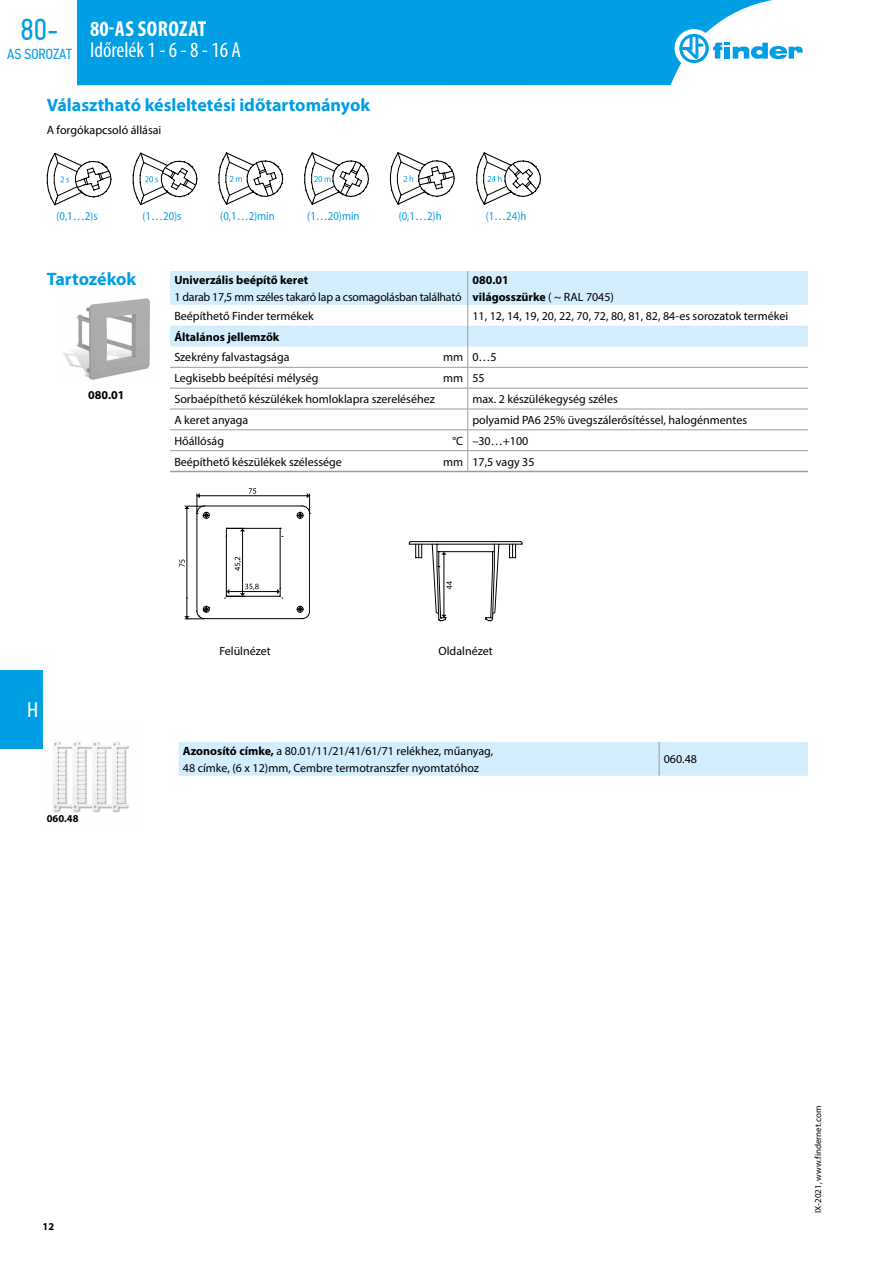
<style>
.page{position:relative;width:893px;height:1263px;background:#fff}
.page>*{position:absolute;margin:0;border:0;box-sizing:border-box;transform-origin:0 0}
.t1{font:30.3px "PF Din Text Cond Pro";color:#009ee3}
.t2{font:condensed 21.75px "Myriad Pro";color:#fff}
.t3{font:700 condensed 21.75px "Myriad Pro";letter-spacing:.02em;color:#fff}
.t4{font:21px "PF Din Text Cond Pro";color:#fff}
.t5{font:700 18px "Myriad Pro";color:#009ee3}
.t6{font:14.55px "PF Din Text Cond Pro";color:#009ee3}
.t7{font:12px/16.2px "Myriad Pro";color:#000}
.t8{font:700 12px/16.2px "Myriad Pro";color:#000}
.t9{font:12px "Myriad Pro";letter-spacing:-.02em;color:#000}
.t10{font:12px "Myriad Pro";color:#009ee3;scale:.9 1}
.t11{font:700 10.5px "Myriad Pro";color:#000}
.t12{font:9px "Myriad Pro";color:#000}
.s1{font-weight:400}
.s2{font-weight:700}
</style>
<div class="page">
<img style="left:53px;top:741px;width:76px;height:72px">
<svg style="left:170px;top:271px;width:638px;height:75px;fill:#d3edfc"></svg>
<hr style="left:170px;top:471px;width:298px;height:1px;background:#9c9c9c">
<hr style="left:468px;top:471px;width:340px;height:1px;background:#9c9c9c">
<hr style="left:467px;top:271px;width:1px;height:34px;background:#9c9c9c">
<svg style="left:467px;top:305px;width:1px;height:166px"></svg>
<hr style="left:170px;top:367px;width:298px;height:1px;background:#9c9c9c">
<hr style="left:468px;top:367px;width:340px;height:1px;background:#9c9c9c">
<hr style="left:170px;top:388px;width:298px;height:1px;background:#9c9c9c">
<hr style="left:468px;top:388px;width:340px;height:1px;background:#9c9c9c">
<hr style="left:170px;top:409px;width:298px;height:1px;background:#9c9c9c">
<hr style="left:468px;top:409px;width:340px;height:1px;background:#9c9c9c">
<hr style="left:170px;top:429px;width:298px;height:1px;background:#9c9c9c">
<hr style="left:468px;top:429px;width:340px;height:1px;background:#9c9c9c">
<hr style="left:170px;top:450px;width:298px;height:1px;background:#9c9c9c">
<hr style="left:468px;top:450px;width:340px;height:1px;background:#9c9c9c">
<img style="left:62px;top:298px;width:88px;height:82px">
<svg style="left:179px;top:488px;width:132px;height:132px"></svg>
<svg style="left:409px;top:541px;width:114px;height:81px"></svg>
<div style="left:179px;top:742px;width:629px;height:34px;background:#d3edfc"></div>
<hr style="left:659px;top:742px;width:1px;height:34px;background:#9c9c9c">
<svg style="left:47px;top:152px;width:65px;height:53px"></svg>
<svg style="left:132px;top:152px;width:66px;height:53px"></svg>
<svg style="left:218px;top:152px;width:66px;height:53px"></svg>
<svg style="left:304px;top:152px;width:65px;height:53px"></svg>
<svg style="left:390px;top:152px;width:65px;height:53px"></svg>
<svg style="left:476px;top:152px;width:65px;height:53px"></svg>
<div style="left:0;top:670px;width:43px;height:78px;background:#009ee3"></div>
<div style="left:77px;top:0;width:696px;height:85px;background:#009ee3"></div>
<div style="left:675px;top:29px;width:38px;height:39px;background:#fff;border-radius:50%"></div>
<svg style="left:679px;top:34px;width:124px;height:29px"></svg>
<h1 class="t1" style="left:21px;top:11px;width:39px">80-</h1>
<p class="t6" style="left:7px;top:46px;width:66px">AS SOROZAT</p>
<h2 class="t3" style="left:90px;top:16px;width:118px">80-AS SOROZAT</h2>
<h2 class="t2" style="left:90px;top:37px;width:152px">Időrelék 1 - 6 - 8 - 16 A</h2>
<h3 class="t5" style="left:47px;top:93px;width:325px">Választható késleltetési időtartományok</h3>
<p class="t7" style="left:47px;top:121px;width:116px">A forgókapcsoló állásai</p>
<p class="t10" style="left:56px;top:208px;width:47px">(0,1…2)s</p>
<p class="t10" style="left:143px;top:208px;width:45px">(1…20)s</p>
<p class="t10" style="left:220px;top:208px;width:62px">(0,1…2)min</p>
<p class="t10" style="left:307px;top:208px;width:60px">(1…20)min</p>
<p class="t10" style="left:399px;top:208px;width:49px">(0,1…2)h</p>
<p class="t10" style="left:486px;top:208px;width:47px">(1…24)h</p>
<h3 class="t5" style="left:47px;top:267px;width:91px">Tartozékok</h3>
<p class="t8" style="left:88px;top:386px;width:38px">080.01</p>
<p class="t8" style="left:174px;top:272px;width:135px">Univerzális beépítő keret</p>
<p class="t9" style="left:174px;top:289px;width:289px">1 darab 17,5 mm széles takaró lap a csomagolásban található</p>
<p class="t8" style="left:472px;top:272px;width:143px">080.01<br>világosszürke <span class="s1">( ~ RAL 7045)</span></p>
<p class="t7" style="left:174px;top:307px;width:141px">Beépíthető Finder termékek</p>
<p class="t7" style="left:472px;top:307px;width:317px">11, 12, 14, 19, 20, 22, 70, 72, 80, 81, 82, 84-es sorozatok termékei</p>
<p class="t8" style="left:174px;top:328px;width:107px">Általános jellemzők</p>
<p class="t7" style="left:174px;top:349px;width:117px">Szekrény falvastagsága</p>
<p class="t7" style="left:443px;top:349px;width:55px">mm 0…5</p>
<p class="t7" style="left:174px;top:370px;width:146px">Legkisebb beépítési mélység</p>
<p class="t7" style="left:443px;top:370px;width:43px">mm 55</p>
<p class="t7" style="left:174px;top:391px;width:262px">Sorbaépíthető készülékek homloklapra szereléséhez</p>
<p class="t7" style="left:472px;top:391px;width:147px">max. 2 készülékegység széles</p>
<p class="t7" style="left:174px;top:412px;width:76px">A keret anyaga</p>
<p class="t7" style="left:472px;top:412px;width:276px">polyamid PA6 25% üvegszálerősítéssel, halogénmentes</p>
<p class="t7" style="left:174px;top:432px;width:51px">Hőállóság</p>
<p class="t7" style="left:452px;top:432px;width:77px">°C –30…+100</p>
<p class="t7" style="left:174px;top:453px;width:169px">Beépíthető készülékek szélessége</p>
<p class="t7" style="left:443px;top:453px;width:93px">mm 17,5 vagy 35</p>
<h3 class="t4" style="left:27px;top:697px;width:13px">H</h3>
<p class="t11" style="left:47px;top:811px;width:33px">060.48</p>
<p class="t7" style="left:219px;top:642px;width:53px">Felülnézet</p>
<p class="t7" style="left:438px;top:642px;width:56px">Oldalnézet</p>
<p class="t7" style="left:183px;top:743px;width:312px"><span class="s2">Azonosító címke,</span> a 80.01/11/21/41/61/71 relékhez, műanyag,<br>48 címke, (6 x 12)mm, Cembre termotranszfer nyomtatóhoz</p>
<p class="t7" style="left:664px;top:751px;width:35px">060.48</p>
<p class="t11" style="left:43px;top:1219px;width:13px">12</p>
<p class="t12" style="left:812px;top:1213px;width:108px;rotate:-90deg">IX-2021, www.findernet.com</p>
</div>
